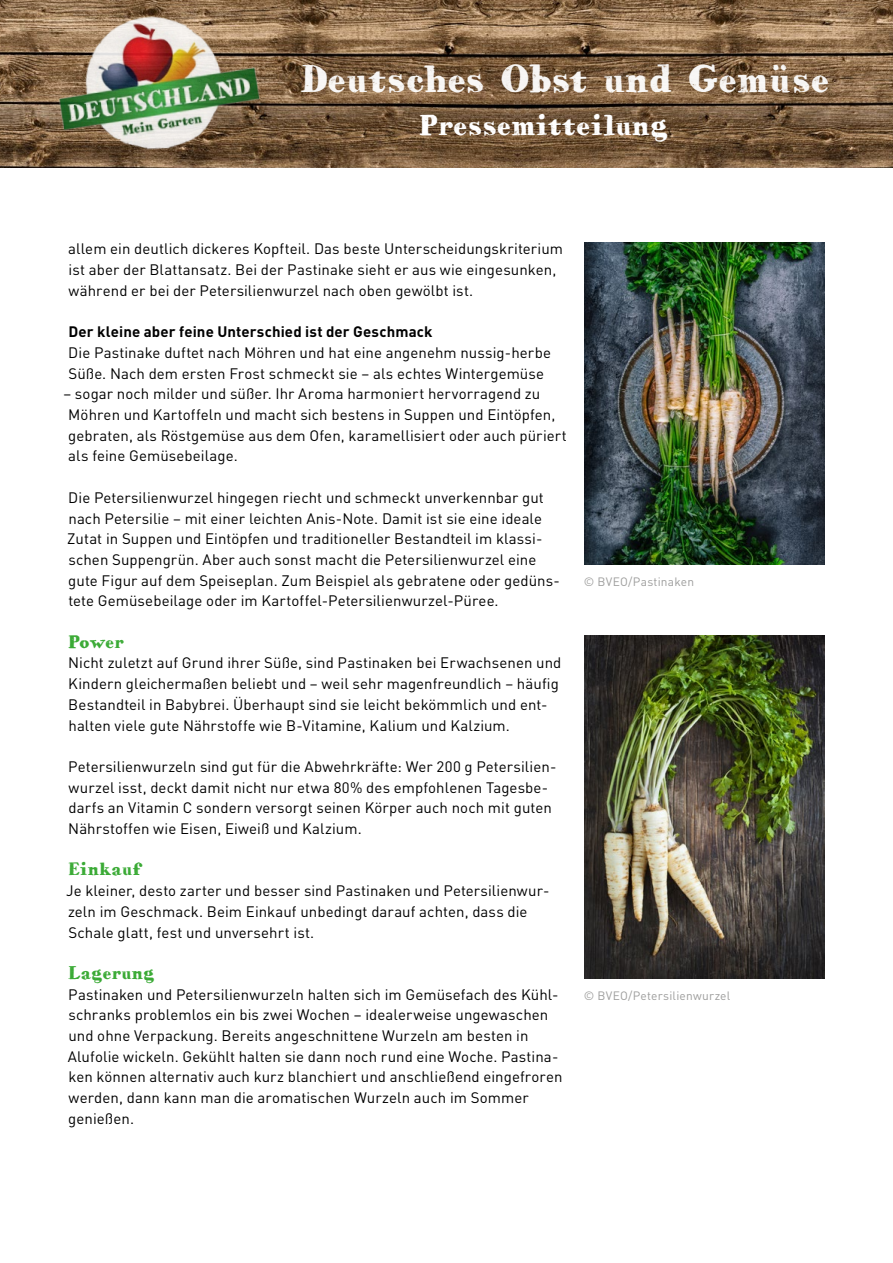
<style>
.page{position:relative;width:893px;height:1263px;background:#fff}
.page>*{position:absolute;margin:0;border:0;box-sizing:border-box;transform-origin:0 0}
.t1{font:500 31.5px "HVD Bodedo";color:#fff}
.t2{font:500 24px "HVD Bodedo";letter-spacing:-.005em;color:#fff}
.t3{font:15px/20.7px "DIN";letter-spacing:.005em;color:#000}
.t4{font:700 15px "DIN";letter-spacing:.01em;color:#000}
.t5{font:500 15px "HVD Bodedo";color:#3aaa35}
.t6{font:12px "DIN";letter-spacing:.015em;color:#9d9d9c}
</style>
<div class="page">
<img style="left:1px;top:0;width:517px;height:167px">
<img style="left:518px;top:0;width:374px;height:167px">
<img style="left:47px;top:0;width:223px;height:168px">
<img style="left:584px;top:243px;width:241px;height:322px">
<img style="left:584px;top:635px;width:241px;height:344px">
<h1 class="t1" style="left:299px;top:55px;width:532px">Deutsches Obst und Gemüse</h1>
<h2 class="t2" style="left:419px;top:107px;width:251px">Pressemitteilung</h2>
<p class="t3" style="left:68px;top:238px;width:496px">allem ein deutlich dickeres Kopfteil. Das beste Unterscheidungskriterium ist aber der Blattansatz. Bei der Pastinake sieht er aus wie eingesunken, während er bei der Petersilienwurzel nach oben gewölbt ist.</p>
<p class="t4" style="left:69px;top:322px;width:365px">Der kleine aber feine Unterschied ist der Geschmack</p>
<p class="t3" style="left:68px;top:342px;width:484px">Die Pastinake duftet nach Möhren und hat eine angenehm nussig-herbe<br>Süße. Nach dem ersten Frost schmeckt sie – als echtes Wintergemüse</p>
<p class="t3" style="left:68px;top:383px;width:500px;text-indent:-5px">– sogar noch milder und süßer. Ihr Aroma harmoniert hervorragend zu Möhren und Kartoffeln und macht sich bestens in Suppen und Eintöpfen, gebraten, als Röstgemüse aus dem Ofen, karamellisiert oder auch püriert als feine Gemüsebeilage.</p>
<p class="t3" style="left:67px;top:487px;width:494px">Die Petersilienwurzel hingegen riecht und schmeckt unverkennbar gut nach Petersilie – mit einer leichten Anis-Note. Damit ist sie eine ideale Zutat in Suppen und Eintöpfen und traditioneller Bestandteil im klassi&shy;schen Suppengrün. Aber auch sonst macht die Petersilienwurzel eine gute Figur auf dem Speiseplan. Zum Beispiel als gebratene oder gedüns&shy;tete Gemüsebeilage oder im Kartoffel-Petersilienwurzel-Püree.</p>
<p class="t5" style="left:68px;top:630px;width:57px">Power</p>
<p class="t3" style="left:68px;top:652px;width:495px">Nicht zuletzt auf Grund ihrer Süße, sind Pastinaken bei Erwachsenen und Kindern gleichermaßen beliebt und – weil sehr magenfreundlich – häufig Bestandteil in Babybrei. Überhaupt sind sie leicht bekömmlich und ent&shy;halten viele gute Nährstoffe wie B-Vitamine, Kalium und Kalzium.</p>
<p class="t3" style="left:68px;top:756px;width:490px">Petersilienwurzeln sind gut für die Abwehrkräfte: Wer 200 g Petersilien&shy;wurzel isst, deckt damit nicht nur etwa 80% des empfohlenen Tagesbe&shy;darfs an Vitamin C sondern versorgt seinen Körper auch noch mit guten Nährstoffen wie Eisen, Eiweiß und Kalzium.</p>
<p class="t5" style="left:68px;top:858px;width:77px">Einkauf</p>
<p class="t3" style="left:66px;top:880px;width:485px">Je kleiner, desto zarter und besser sind Pastinaken und Petersilienwur&shy;zeln im Geschmack. Beim Einkauf unbedingt darauf achten, dass die<br>Schale glatt, fest und unversehrt ist.</p>
<p class="t5" style="left:68px;top:961px;width:89px">Lagerung</p>
<p class="t3" style="left:68px;top:983px;width:496px">Pastinaken und Petersilienwurzeln halten sich im Gemüsefach des Kühl&shy;schranks problemlos ein bis zwei Wochen – idealerweise ungewaschen und ohne Verpackung. Bereits angeschnittene Wurzeln am besten in Alufolie wickeln. Gekühlt halten sie dann noch rund eine Woche. Pastina&shy;ken können alternativ auch kurz blanchiert und anschließend eingefroren werden, dann kann man die aromatischen Wurzeln auch im Sommer genießen.</p>
<p class="t6" style="left:584px;top:574px;width:112px">© BVEO/Pastinaken</p>
<p class="t6" style="left:584px;top:988px;width:148px">© BVEO/Petersilienwurzel</p>
</div>
